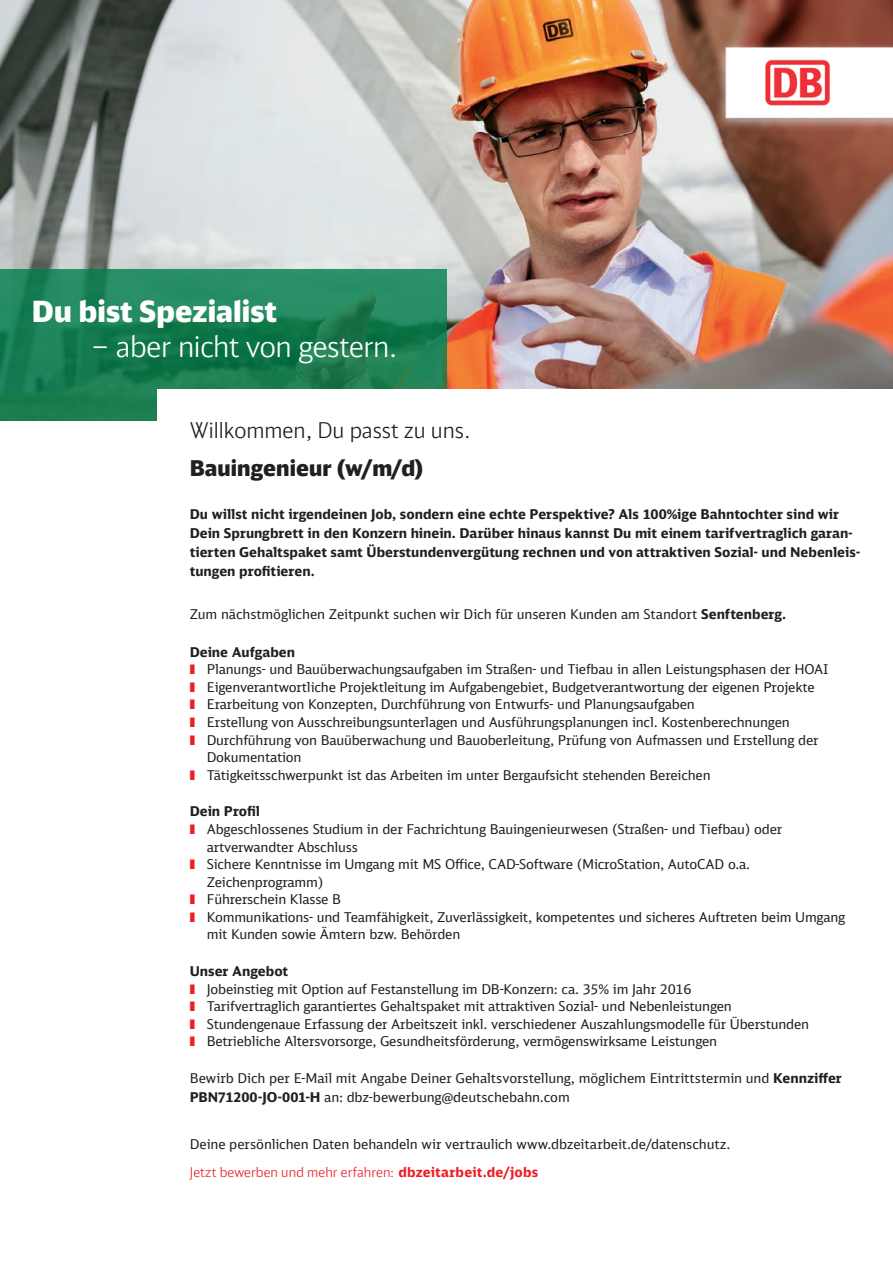
<style>
.page{position:relative;width:893px;height:1263px;background:#fff}
.page>*{position:absolute;margin:0;border:0;box-sizing:border-box;transform-origin:0 0}
.t1{font:300 29.25px "DB Head";letter-spacing:-.01em;color:#fff}
.t2{font:900 29.25px "DB Head";color:#fff}
.t3{font:300 21.75px "DB Head";color:#231f20}
.t4{font:900 21.75px "DB Head";letter-spacing:.005em;color:#231f20}
.t5{font:13.5px/17.5px "DB Sans";letter-spacing:-.015em;color:#231f20}
.t6{font:700 13.5px/18.9px "DB Sans";color:#231f20}
.t7{font:300 13.5px "DB Head";letter-spacing:.005em;color:#ee1d23}
.s1{font-weight:700}
.s2{color:#ee1d23}
.s3{font-family:"DB Sans";font-weight:700}
</style>
<div class="page">
<img style="left:0;top:0;width:893px;height:389px">
<svg style="left:0;top:269px;width:446px;height:152px;background:#1c8155"></svg>
<div style="left:158px;top:389px;width:735px;height:33px;background:#fff"></div>
<img style="left:495px;top:0;width:398px;height:166px">
<h1 class="t2" style="left:32px;top:292px;width:247px">Du bist Spezialist</h1>
<h1 class="t1" style="left:91px;top:329px;width:308px">– aber nicht von gestern.</h1>
<h2 class="t3" style="left:190px;top:417px;width:282px">Willkommen, Du passt zu uns.</h2>
<h2 class="t4" style="left:190px;top:454px;width:235px">Bauingenieur (w/m/d)</h2>
<p class="t6" style="left:190px;top:504px;width:672px">Du willst nicht irgendeinen Job, sondern eine echte Perspektive? Als 100%ige Bahntochter sind wir Dein Sprungbrett in den Konzern hinein. Darüber hinaus kannst Du mit einem tarifvertraglich garan&shy;tierten Gehaltspaket samt Überstundenvergütung rechnen und von attraktiven Sozial- und Nebenleis&shy;tungen profitieren.</p>
<p class="t5" style="left:190px;top:605px;width:598px">Zum nächstmöglichen Zeitpunkt suchen wir Dich für unseren Kunden am Standort <span class="s1">Senftenberg.</span></p>
<p class="t6" style="left:190px;top:642px;width:107px">Deine Aufgaben</p>
<p class="t5" style="left:190px;top:660px;width:640px"><span class="s2">❚❚</span> Planungs- und Bauüberwachungsaufgaben im Straßen- und Tiefbau in allen Leistungsphasen der HOAI</p>
<p class="t5" style="left:190px;top:678px;width:626px"><span class="s2">❚❚</span> Eigenverantwortliche Projektleitung im Aufgabengebiet, Budgetverantwortung der eigenen Projekte</p>
<p class="t5" style="left:190px;top:695px;width:507px"><span class="s2">❚❚</span> Erarbeitung von Konzepten, Durchführung von Entwurfs- und Planungsaufgaben</p>
<p class="t5" style="left:190px;top:713px;width:601px"><span class="s2">❚❚</span> Erstellung von Ausschreibungsunterlagen und Ausführungsplanungen incl. Kostenberechnungen</p>
<p class="t5" style="left:190px;top:731px;width:630px"><span class="s2">❚❚</span> Durchführung von Bauüberwachung und Bauoberleitung, Prüfung von Aufmassen und Erstellung der</p>
<p class="t5" style="left:207px;top:748px;width:96px">Dokumentation</p>
<p class="t5" style="left:190px;top:766px;width:522px"><span class="s2">❚❚</span> Tätigkeitsschwerpunkt ist das Arbeiten im unter Bergaufsicht stehenden Bereichen</p>
<p class="t6" style="left:190px;top:802px;width:72px">Dein Profil</p>
<p class="t5" style="left:190px;top:820px;width:594px"><span class="s2">❚❚</span> Abgeschlossenes Studium in der Fachrichtung Bauingenieurwesen (Straßen- und Tiefbau) oder</p>
<p class="t5" style="left:207px;top:838px;width:153px">artverwandter Abschluss</p>
<p class="t5" style="left:190px;top:855px;width:562px"><span class="s2">❚❚</span> Sichere Kenntnisse im Umgang mit MS Office, CAD-Software (MicroStation, AutoCAD o.a.</p>
<p class="t5" style="left:207px;top:873px;width:118px">Zeichenprogramm)</p>
<p class="t5" style="left:190px;top:890px;width:153px"><span class="s2">❚❚</span> Führerschein Klasse B</p>
<p class="t5" style="left:190px;top:908px;width:657px"><span class="s2">❚❚</span> Kommunikations- und Teamfähigkeit, Zuverlässigkeit, kompetentes und sicheres Auftreten beim Umgang</p>
<p class="t5" style="left:207px;top:925px;width:255px">mit Kunden sowie Ämtern bzw. Behörden</p>
<p class="t5" style="left:190px;top:962px;width:621px"><span class="s1">Unser Angebot<br></span><span class="s2">❚❚</span> Jobeinstieg mit Option auf Festanstellung im DB-Konzern: ca. 35% im Jahr 2016<br><span class="s2">❚❚</span> Tarifvertraglich garantiertes Gehaltspaket mit attraktiven Sozial- und Nebenleistungen<br><span class="s2">❚❚</span> Stundengenaue Erfassung der Arbeitszeit inkl. verschiedener Auszahlungsmodelle für Überstunden <span class="s2">❚❚</span> Betriebliche Altersvorsorge, Gesundheitsförderung, vermögenswirksame Leistungen</p>
<p class="t5" style="left:190px;top:1068px;width:654px;line-height:18.9px">Bewirb Dich per E-Mail mit Angabe Deiner Gehaltsvorstellung, möglichem Eintrittstermin und <span class="s1">Kennziffer<br>PBN71200-JO-001-H</span> an: dbz-bewerbung@deutschebahn.com</p>
<p class="t5" style="left:190px;top:1135px;width:542px">Deine persönlichen Daten behandeln wir vertraulich www.dbzeitarbeit.de/datenschutz.</p>
<p class="t7" style="left:190px;top:1164px;width:350px">Jetzt bewerben und mehr erfahren: <span class="s3">dbzeitarbeit.de/jobs</span></p>
</div>
